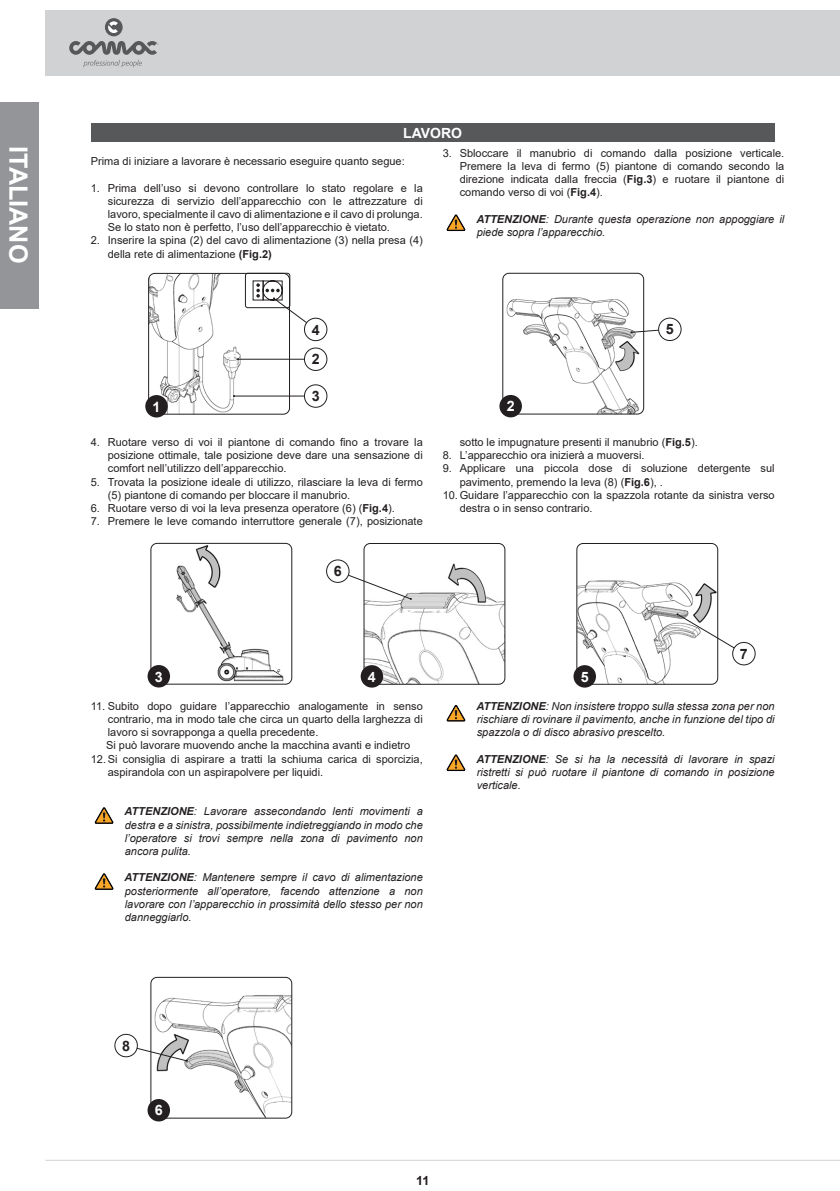
<style>
.page{position:relative;width:840px;height:1191px;background:#fff}
.page>*{position:absolute;margin:0;border:0;box-sizing:border-box;transform-origin:0 0}
.t1{font:700 25.2px "Arial";color:#fff}
.t2{font:700 14.4px "Arial";color:#231f20}
.t3{font:700 14.4px "Arial";color:#fff}
.Titoli_capitolo_-_IT{font:700 14px "Arial";color:#fff}
.t4{font:700 12.6px "Arial";color:#231f20}
.t5{font:11px/13.2px "Arial";color:#231f20}
.t6{font:italic 11px/13.2px "Arial";color:#231f20;text-align:justify}
.s1{font-weight:700}
</style>
<div class="page">
<svg style="left:446px;top:214px;width:20px;height:17px"></svg>
<div style="left:91px;top:124px;width:683px;height:18px;background:#57585a"></div>
<svg style="left:95px;top:807px;width:19px;height:17px"></svg>
<svg style="left:95px;top:873px;width:19px;height:17px"></svg>
<svg style="left:446px;top:705px;width:20px;height:16px"></svg>
<svg style="left:446px;top:754px;width:20px;height:17px"></svg>
<div style="left:45px;top:10px;width:794px;height:65px;background:#d1d2d4"></div>
<div style="left:105px;top:18px;width:17px;height:18px;background:#57585a;border-radius:50%"></div>
<svg style="left:108px;top:21px;width:10px;height:12px"></svg>
<svg style="left:69px;top:41px;width:89px;height:26px"></svg>
<hr style="left:45px;top:1159px;width:794px;height:1px;background:#d1d2d4">
<div style="left:0;top:102px;width:38px;height:207px;background:#939598"></div>
<img style="left:148px;top:273px;width:140px;height:140px">
<div style="left:148px;top:273px;width:142px;height:142px;border:1px solid #231f20;border-radius:6px"></div>
<img style="left:365px;top:543px;width:139px;height:140px">
<div style="left:363px;top:543px;width:142px;height:142px;border:1px solid #231f20;border-radius:6px"></div>
<img style="left:504px;top:273px;width:139px;height:141px">
<div style="left:502px;top:273px;width:141px;height:141px;border:1px solid #231f20;border-radius:6px"></div>
<img style="left:578px;top:543px;width:139px;height:141px">
<div style="left:576px;top:543px;width:141px;height:142px;border:1px solid #231f20;border-radius:6px"></div>
<img style="left:152px;top:543px;width:139px;height:141px">
<div style="left:150px;top:543px;width:142px;height:141px;border:1px solid #231f20;border-radius:6px"></div>
<img style="left:152px;top:978px;width:139px;height:140px">
<div style="left:150px;top:976px;width:142px;height:142px;border:1px solid #231f20;border-radius:6px"></div>
<hr style="left:238px;top:359px;width:77px;height:1px;background:#231f20">
<hr style="left:234px;top:396px;width:81px;height:1px;background:#231f20">
<svg style="left:337px;top:570px;width:74px;height:30px"></svg>
<svg style="left:630px;top:329px;width:28px;height:4px"></svg>
<svg style="left:676px;top:613px;width:64px;height:41px"></svg>
<svg style="left:125px;top:1045px;width:63px;height:16px"></svg>
<div style="left:304px;top:348px;width:23px;height:22px;background:#fff;border-radius:50%"></div>
<div style="left:304px;top:348px;width:23px;height:23px;border:1px solid #231f20;border-radius:50%"></div>
<div style="left:304px;top:385px;width:23px;height:22px;background:#fff;border-radius:50%"></div>
<div style="left:304px;top:384px;width:23px;height:23px;border:1px solid #231f20;border-radius:50%"></div>
<div style="left:304px;top:318px;width:23px;height:23px;border:1px solid #231f20;border-radius:50%"></div>
<div style="left:326px;top:560px;width:23px;height:22px;background:#fff;border-radius:50%"></div>
<div style="left:326px;top:559px;width:23px;height:23px;border:1px solid #231f20;border-radius:50%"></div>
<div style="left:658px;top:318px;width:23px;height:23px;border:1px solid #231f20;border-radius:50%"></div>
<div style="left:732px;top:642px;width:22px;height:23px;background:#fff;border-radius:50%"></div>
<div style="left:732px;top:642px;width:23px;height:23px;border:1px solid #231f20;border-radius:50%"></div>
<div style="left:115px;top:1034px;width:22px;height:22px;background:#fff;border-radius:50%"></div>
<div style="left:115px;top:1034px;width:22px;height:23px;border:1px solid #231f20;border-radius:50%"></div>
<div style="left:145px;top:395px;width:23px;height:22px;background:#231f20;border-radius:50%"></div>
<div style="left:360px;top:665px;width:23px;height:22px;background:#231f20;border-radius:50%"></div>
<div style="left:499px;top:395px;width:22px;height:22px;background:#231f20;border-radius:50%"></div>
<div style="left:573px;top:665px;width:22px;height:22px;background:#231f20;border-radius:50%"></div>
<div style="left:147px;top:665px;width:23px;height:22px;background:#231f20;border-radius:50%"></div>
<div style="left:147px;top:1099px;width:23px;height:22px;background:#231f20;border-radius:50%"></div>
<svg style="left:244px;top:272px;width:72px;height:58px"></svg>
<h1 class="t1" style="left:36px;top:146px;width:119px;rotate:90deg">ITALIANO</h1>
<p class="Titoli_capitolo_-_IT" style="left:403px;top:123px;width:60px">LAVORO</p>
<p class="t5" style="left:91px;top:155px;width:315px">Prima di iniziare a lavorare è necessario eseguire quanto segue:</p>
<p class="t5" style="left:108px;top:181px;width:316px;text-align:justify;text-indent:-17px">1. Prima dell’uso si devono controllare lo stato regolare e la sicurezza di servizio dell’apparecchio con le attrezzature di lavoro, specialmente il cavo di alimentazione e il cavo di prolunga.<br>Se lo stato non è perfetto, l’uso dell’apparecchio è vietato.</p>
<p class="t5" style="left:108px;top:234px;width:316px;text-indent:-17px">2. Inserire la spina (2) del cavo di alimentazione (3) nella presa (4) della rete di alimentazione <span class="s1">(Fig.2)</span></p>
<p class="t5" style="left:459px;top:146px;width:326px;text-align:justify;text-indent:-17px">3. Sbloccare il manubrio di comando dalla posizione verticale.<br>Premere la leva di fermo (5) piantone di comando secondo la direzione indicata dalla freccia (<span class="s1">Fig.3</span>) e ruotare il piantone di comando verso di voi (<span class="s1">Fig.4</span>).</p>
<p class="t6" style="left:476px;top:212px;width:309px"><span class="s1">ATTENZIONE</span>: Durante questa operazione non appoggiare il piede sopra l’apparecchio.</p>
<p class="t3" style="left:152px;top:396px;width:9px">1</p>
<p class="t2" style="left:311px;top:319px;width:9px">4</p>
<p class="t2" style="left:311px;top:349px;width:9px">2</p>
<p class="t2" style="left:311px;top:386px;width:9px">3</p>
<p class="t5" style="left:108px;top:435px;width:316px;text-align:justify;text-indent:-17px">4. Ruotare verso di voi il piantone di comando fino a trovare la posizione ottimale, tale posizione deve dare una sensazione di comfort nell’utilizzo dell’apparecchio.</p>
<p class="t5" style="left:108px;top:475px;width:316px;text-indent:-17px">5. Trovata la posizione ideale di utilizzo, rilasciare la leva di fermo (5) piantone di comando per bloccare il manubrio.</p>
<p class="t5" style="left:91px;top:501px;width:305px">6. Ruotare verso di voi la leva presenza operatore (6) (<span class="s1">Fig.4</span>).</p>
<p class="t5" style="left:91px;top:514px;width:333px">7. Premere le leve comando interruttore generale (7), posizionate</p>
<p class="t2" style="left:333px;top:561px;width:9px">6</p>
<p class="t3" style="left:506px;top:396px;width:9px">2</p>
<p class="t2" style="left:665px;top:319px;width:9px">5</p>
<p class="t5" style="left:459px;top:435px;width:239px">sotto le impugnature presenti il manubrio (<span class="s1">Fig.5</span>).</p>
<p class="t5" style="left:442px;top:448px;width:203px">8. L’apparecchio ora inizierà a muoversi.</p>
<p class="t5" style="left:459px;top:462px;width:316px;text-indent:-17px">9. Applicare una piccola dose di soluzione detergente sul pavimento, premendo la leva (8) (<span class="s1">Fig.6</span>), .</p>
<p class="t5" style="left:459px;top:488px;width:316px;text-indent:-17px">10. Guidare l’apparecchio con la spazzola rotante da sinistra verso destra o in senso contrario.</p>
<p class="t2" style="left:739px;top:643px;width:9px">7</p>
<p class="t3" style="left:155px;top:666px;width:9px">3</p>
<p class="t3" style="left:580px;top:666px;width:9px">5</p>
<p class="t3" style="left:368px;top:666px;width:9px">4</p>
<p class="t5" style="left:108px;top:699px;width:316px;text-align:justify;text-indent:-17px">11. Subito dopo guidare l’apparecchio analogamente in senso contrario, ma in modo tale che circa un quarto della larghezza di lavoro si sovrapponga a quella precedente.</p>
<p class="t5" style="left:106px;top:739px;width:305px">Si può lavorare muovendo anche la macchina avanti e indietro</p>
<p class="t5" style="left:108px;top:752px;width:316px;text-indent:-17px">12. Si consiglia di aspirare a tratti la schiuma carica di sporcizia, aspirandola con un aspirapolvere per liquidi.</p>
<p class="t6" style="left:124px;top:805px;width:300px"><span class="s1">ATTENZIONE</span>: Lavorare assecondando lenti movimenti a destra e a sinistra, possibilmente indietreggiando in modo che l’operatore si trovi sempre nella zona di pavimento non ancora pulita.</p>
<p class="t6" style="left:124px;top:871px;width:300px"><span class="s1">ATTENZIONE</span>: Mantenere sempre il cavo di alimentazione posteriormente all’operatore, facendo attenzione a non lavorare con l’apparecchio in prossimità dello stesso per non danneggiarlo.</p>
<p class="t2" style="left:122px;top:1035px;width:9px">8</p>
<p class="t3" style="left:155px;top:1100px;width:9px">6</p>
<p class="t4" style="left:416px;top:1172px;width:15px">11</p>
<p class="t6" style="left:476px;top:699px;width:300px"><span class="s1">ATTENZIONE</span>: Non insistere troppo sulla stessa zona per non rischiare di rovinare il pavimento, anche in funzione del tipo di spazzola o di disco abrasivo prescelto.</p>
<p class="t6" style="left:476px;top:752px;width:300px"><span class="s1">ATTENZIONE</span>: Se si ha la necessità di lavorare in spazi ristretti si può ruotare il piantone di comando in posizione verticale.</p>
</div>
